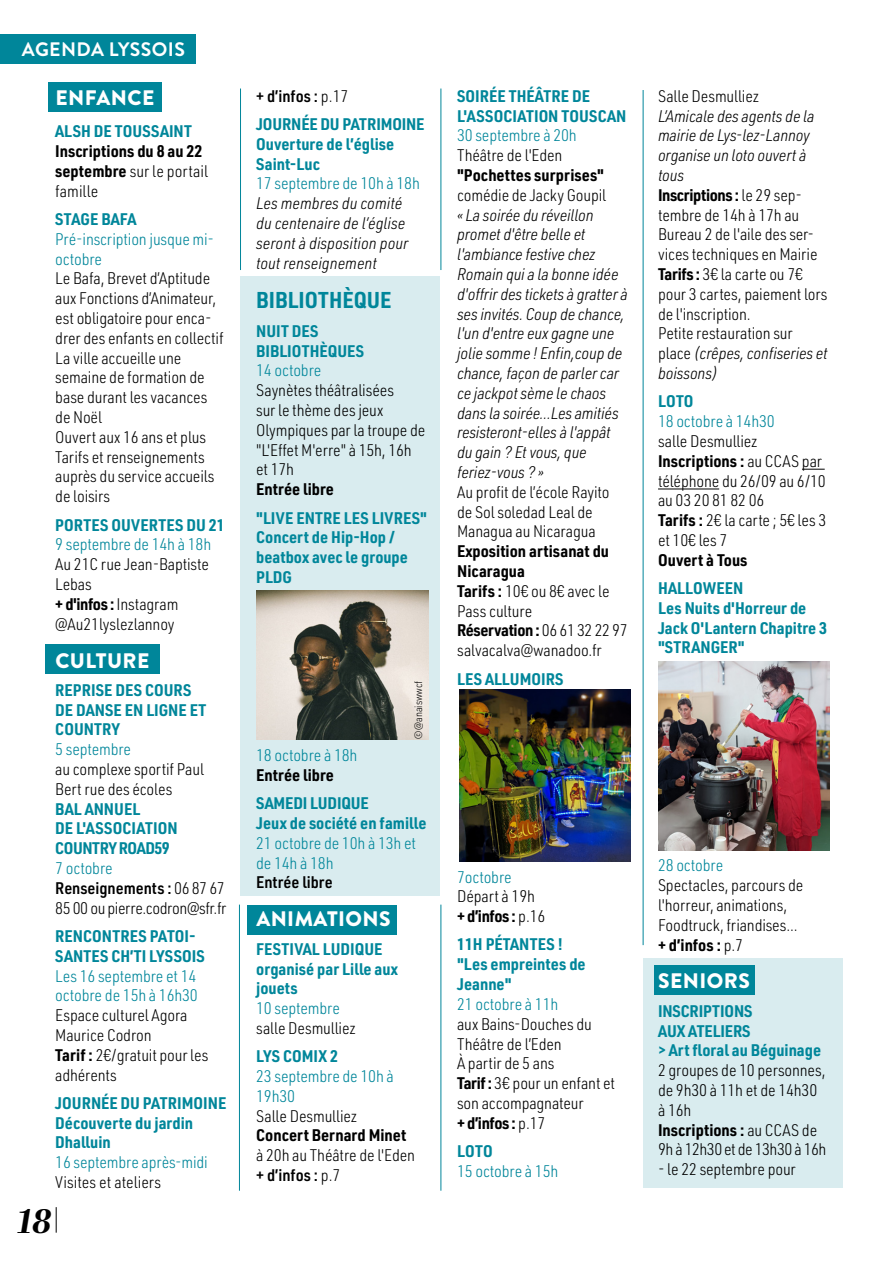
<style>
.page{position:relative;width:893px;height:1263px;background:#fff}
.page>*{position:absolute;margin:0;border:0;box-sizing:border-box;transform-origin:0 0}
.t1{font:italic 700 33.75px "Abril Display";color:#000}
.t2{font:700 22.5px "URWDIN Semi Cond";color:#00869a}
.t3{font:900 21px "Brandon Grotesque";letter-spacing:.02em;color:#fff}
.t4{font:700 19.5px "Brandon Grotesque";letter-spacing:.02em;color:#fff}
.t5{font:300 16.5px/19.8px "URWDIN Semi Cond";letter-spacing:-.01em;color:#000}
.t6{font:700 16.5px/19.8px "URWDIN Semi Cond";color:#00869a}
.t7{font:italic 300 16.5px/19.8px "URWDIN Semi Cond";letter-spacing:-.01em;color:#000}
.t8{font:300 16.5px/19.8px "URWDIN Semi Cond";letter-spacing:-.01em;color:#00869a}
.t9{font:700 16.5px/19.8px "URWDIN Semi Cond";color:#000}
.t10{font:600 16.5px "URWDIN Semi Cond";color:#000}
.t11{font:300 10.5px "URWDIN Semi Cond";letter-spacing:-.01em;color:#000}
.s1{font-weight:300}
.s2{font-weight:700}
.s3{color:#00869a}
.s4{font-weight:600}
.s5{font-weight:600;color:#000}
.s6{font-weight:300;color:#000}
.s7{font-style:italic}
</style>
<div class="page">
<div style="left:643px;top:958px;width:199px;height:230px;background:#d9ecef"></div>
<div style="left:654px;top:965px;width:100px;height:30px;background:#00869a"></div>
<div style="left:248px;top:905px;width:149px;height:29px;background:#00869a"></div>
<div style="left:46px;top:644px;width:114px;height:30px;background:#00869a"></div>
<div style="left:240px;top:276px;width:200px;height:620px;background:#d9ecef"></div>
<div style="left:0;top:34px;width:196px;height:30px;background:#00869a"></div>
<div style="left:49px;top:82px;width:113px;height:30px;background:#00869a"></div>
<svg style="left:56px;top:1207px;width:1px;height:26px"></svg>
<svg style="left:802px;top:469px;width:23px;height:1px"></svg>
<hr style="left:658px;top:489px;width:61px;height:1px;background:#000">
<hr style="left:240px;top:89px;width:1px;height:181px;background:#00869a">
<hr style="left:441px;top:89px;width:1px;height:181px;background:#00869a">
<hr style="left:643px;top:90px;width:1px;height:855px;background:#00869a">
<img style="left:256px;top:591px;width:173px;height:148px">
<img style="left:459px;top:689px;width:172px;height:173px">
<img style="left:658px;top:662px;width:172px;height:188px">
<hr style="left:440px;top:905px;width:1px;height:286px;background:#00869a">
<hr style="left:239px;top:905px;width:1px;height:286px;background:#00869a">
<p class="t4" style="left:22px;top:36px;width:165px">AGENDA LYSSOIS</p>
<p class="t3" style="left:55px;top:83px;width:100px">ENFANCE</p>
<p class="t6" style="left:55px;top:121px;width:138px">ALSH DE TOUSSAINT</p>
<p class="t9" style="left:55px;top:141px;width:154px">Inscriptions du 8 au 22 septembre <span class="s1">sur le portail famille</span></p>
<p class="t6" style="left:55px;top:208px;width:83px">STAGE BAFA</p>
<p class="t8" style="left:55px;top:229px;width:160px">Pré-inscription jusque mi&shy;octobre</p>
<p class="t5" style="left:55px;top:268px;width:170px">Le Bafa, Brevet d’Aptitude aux Fonctions d’Animateur, est obligatoire pour enca&shy;drer des enfants en collectif<br>La ville accueille une semaine de formation de base durant les vacances de Noël<br>Ouvert aux 16 ans et plus<br>Tarifs et renseignements auprès du service accueils de loisirs</p>
<p class="t6" style="left:55px;top:514px;width:171px">PORTES OUVERTES DU 21</p>
<p class="t8" style="left:55px;top:534px;width:157px">9 septembre de 14h à 18h</p>
<p class="t5" style="left:55px;top:554px;width:155px">Au 21C rue Jean-Baptiste<br>Lebas<br><span class="s2">+ d'infos :</span> Instagram @Au21lyslezlannoy</p>
<p class="t3" style="left:55px;top:645px;width:95px">CULTURE</p>
<p class="t6" style="left:55px;top:679px;width:153px">REPRISE DES COURS<br>DE DANSE EN LIGNE ET<br>COUNTRY</p>
<p class="t8" style="left:55px;top:739px;width:77px">5 septembre</p>
<p class="t5" style="left:55px;top:759px;width:150px">au complexe sportif Paul<br>Bert rue des écoles</p>
<p class="t6" style="left:55px;top:798px;width:124px">BAL ANNUEL<br>DE L'ASSOCIATION<br>COUNTRY ROAD59</p>
<p class="t5" style="left:55px;top:858px;width:173px"><span class="s3">7 octobre<br></span><span class="s4">Renseignements :</span> 06 87 67<br>85 00 ou pierre.codron@sfr.fr</p>
<p class="t6" style="left:55px;top:925px;width:151px">RENCONTRES PATOI-<br>SANTES CH’TI LYSSOIS</p>
<p class="t8" style="left:55px;top:965px;width:144px">Les 16 septembre et 14 octobre de 15h à 16h30</p>
<p class="t5" style="left:55px;top:1005px;width:155px">Espace culturel Agora<br>Maurice Codron<br><span class="s2">Tarif :</span> 2€/gratuit pour les adhérents</p>
<p class="t6" style="left:55px;top:1092px;width:173px">JOURNÉE DU PATRIMOINE<br>Découverte du jardin<br>Dhalluin</p>
<p class="t8" style="left:55px;top:1152px;width:154px">16 septembre après-midi</p>
<p class="t5" style="left:55px;top:1172px;width:107px">Visites et ateliers</p>
<h1 class="t1" style="left:17px;top:1197px;width:36px">18</h1>
<p class="t6" style="left:256px;top:81px;width:170px;line-height:28.3px"><span class="s5">+ d’infos :</span> <span class="s6">p.17<br></span>JOURNÉE DU PATRIMOINE</p>
<p class="t6" style="left:256px;top:133px;width:139px">Ouverture de l’église<br>Saint-Luc</p>
<p class="t8" style="left:256px;top:173px;width:165px">17 septembre de 10h à 18h</p>
<p class="t7" style="left:256px;top:193px;width:154px">Les membres du comité du centenaire de l’église seront à disposition pour tout renseignement</p>
<h2 class="t2" style="left:256px;top:285px;width:137px">BIBLIOTHÈQUE</h2>
<p class="t6" style="left:256px;top:320px;width:110px">NUIT DES<br>BIBLIOTHÈQUES</p>
<p class="t8" style="left:256px;top:360px;width:67px">14 octobre</p>
<p class="t5" style="left:256px;top:380px;width:171px">Saynètes théâtralisées<br>sur le thème des jeux<br>Olympiques par la troupe de "L'Effet M'erre" à 15h, 16h et 17h</p>
<p class="t9" style="left:256px;top:479px;width:79px">Entrée libre</p>
<p class="t6" style="left:256px;top:507px;width:172px">"LIVE ENTRE LES LIVRES"<br>Concert de Hip-Hop / beatbox avec le groupe<br>PLDG</p>
<p class="t11" style="left:411px;top:739px;width:60px;rotate:-90deg">© @anaiswwcf</p>
<p class="t8" style="left:256px;top:745px;width:103px">18 octobre à 18h</p>
<p class="t9" style="left:256px;top:764px;width:79px">Entrée libre</p>
<p class="t6" style="left:256px;top:793px;width:172px">SAMEDI LUDIQUE<br>Jeux de société en famille</p>
<p class="t8" style="left:256px;top:833px;width:161px">21 octobre de 10h à 13h et de 14h à 18h</p>
<p class="t10" style="left:256px;top:871px;width:78px">Entrée libre</p>
<p class="t3" style="left:256px;top:904px;width:136px">ANIMATIONS</p>
<p class="t6" style="left:256px;top:938px;width:143px">FESTIVAL LUDIQUE organisé par Lille aux jouets</p>
<p class="t8" style="left:256px;top:998px;width:85px">10 septembre</p>
<p class="t5" style="left:256px;top:1018px;width:101px">salle Desmulliez</p>
<p class="t6" style="left:256px;top:1046px;width:83px">LYS COMIX 2</p>
<p class="t8" style="left:256px;top:1066px;width:139px">23 septembre de 10h à<br>19h30</p>
<p class="t5" style="left:256px;top:1105px;width:103px">Salle Desmulliez</p>
<p class="t9" style="left:256px;top:1125px;width:152px">Concert Bernard Minet</p>
<p class="t5" style="left:256px;top:1145px;width:160px">à 20h au Théâtre de l'Eden <span class="s4">+ d’infos :</span> p.7</p>
<p class="t6" style="left:457px;top:85px;width:171px">SOIRÉE THÉÂTRE DE<br>L'ASSOCIATION TOUSCAN</p>
<p class="t8" style="left:457px;top:125px;width:121px">30 septembre à 20h</p>
<p class="t5" style="left:457px;top:145px;width:107px">Théâtre de l'Eden</p>
<p class="t9" style="left:457px;top:165px;width:148px">"Pochettes surprises"</p>
<p class="t5" style="left:457px;top:185px;width:151px">comédie de Jacky Goupil</p>
<p class="t7" style="left:457px;top:204px;width:172px">« La soirée du réveillon promet d'être belle et l'ambiance festive chez<br>Romain qui a la bonne idée d'offrir des tickets à gratter à ses invités. Coup de chance, l'un d'entre eux gagne une jolie somme ! Enfin,coup de chance, façon de parler car ce jackpot sème le chaos dans la soirée...Les amitiés resisteront-elles à l'appât du gain ? Et vous, que feriez-vous ? »</p>
<p class="t5" style="left:457px;top:482px;width:154px">Au profit de l’école Rayito de Sol soledad Leal de<br>Managua au Nicaragua</p>
<p class="t5" style="left:457px;top:541px;width:172px"><span class="s2">Exposition artisanat du<br>Nicaragua<br>Tarifs :</span> 10€ ou 8€ avec le<br>Pass culture<br><span class="s2">Réservation :</span> 06 61 32 22 97 salvacalva@wanadoo.fr</p>
<p class="t6" style="left:457px;top:668px;width:108px">LES ALLUMOIRS</p>
<p class="t8" style="left:457px;top:866px;width:56px">7octobre</p>
<p class="t5" style="left:457px;top:886px;width:90px">Départ à 19h <span class="s2">+ d’infos :</span> p.16</p>
<p class="t6" style="left:457px;top:934px;width:130px">11H PÉTANTES ! "Les empreintes de<br>Jeanne"</p>
<p class="t8" style="left:457px;top:994px;width:103px">21 octobre à 11h</p>
<p class="t5" style="left:457px;top:1013px;width:160px">aux Bains-Douches du<br>Théâtre de l’Eden<br>À partir de 5 ans<br><span class="s2">Tarif :</span> 3€ pour un enfant et son accompagnateur<br><span class="s2">+ d’infos :</span> p.17</p>
<p class="t6" style="left:457px;top:1140px;width:37px">LOTO</p>
<p class="t8" style="left:457px;top:1160px;width:103px">15 octobre à 15h</p>
<p class="t5" style="left:658px;top:86px;width:103px">Salle Desmulliez</p>
<p class="t5" style="left:658px;top:105px;width:171px"><span class="s7">L’Amicale des agents de la mairie de Lys-lez-Lannoy organise un loto ouvert à tous<br></span><span class="s2">Inscriptions :</span> le 29 sep&shy;tembre de 14h à 17h au<br>Bureau 2 de l'aile des ser&shy;vices techniques en Mairie<br><span class="s2">Tarifs :</span> 3€ la carte ou 7€ pour 3 cartes, paiement lors de l'inscription.<br>Petite restauration sur place <span class="s7">(crêpes, confiseries et boissons)</span></p>
<p class="t6" style="left:658px;top:391px;width:37px">LOTO</p>
<p class="t8" style="left:658px;top:411px;width:118px">18 octobre à 14h30</p>
<p class="t5" style="left:658px;top:431px;width:170px">salle Desmulliez<br><span class="s2">Inscriptions :</span> au CCAS par téléphone du 26/09 au 6/10 au 03 20 81 82 06<br><span class="s2">Tarifs :</span> 2€ la carte ; 5€ les 3 et 10€ les 7</p>
<p class="t9" style="left:658px;top:549px;width:91px">Ouvert à Tous</p>
<p class="t6" style="left:658px;top:578px;width:171px">HALLOWEEN<br>Les Nuits d'Horreur de<br>Jack O'Lantern Chapitre 3 "STRANGER"</p>
<p class="t8" style="left:658px;top:855px;width:67px">28 octobre</p>
<p class="t5" style="left:658px;top:875px;width:147px">Spectacles, parcours de l'horreur, animations,<br>Foodtruck, friandises... <span class="s2">+ d’infos :</span> p.7</p>
<p class="t3" style="left:658px;top:966px;width:93px">SENIORS</p>
<p class="t6" style="left:658px;top:1000px;width:165px">INSCRIPTIONS<br>AUX ATELIERS<br>&gt; Art floral au Béguinage</p>
<p class="t5" style="left:658px;top:1060px;width:170px">2 groupes de 10 personnes, de 9h30 à 11h et de 14h30 à 16h<br><span class="s2">Inscriptions :</span> au CCAS de<br>9h à 12h30 et de 13h30 à 16h</p>
<p class="t5" style="left:658px;top:1159px;width:139px">- le 22 septembre pour</p>
</div>
